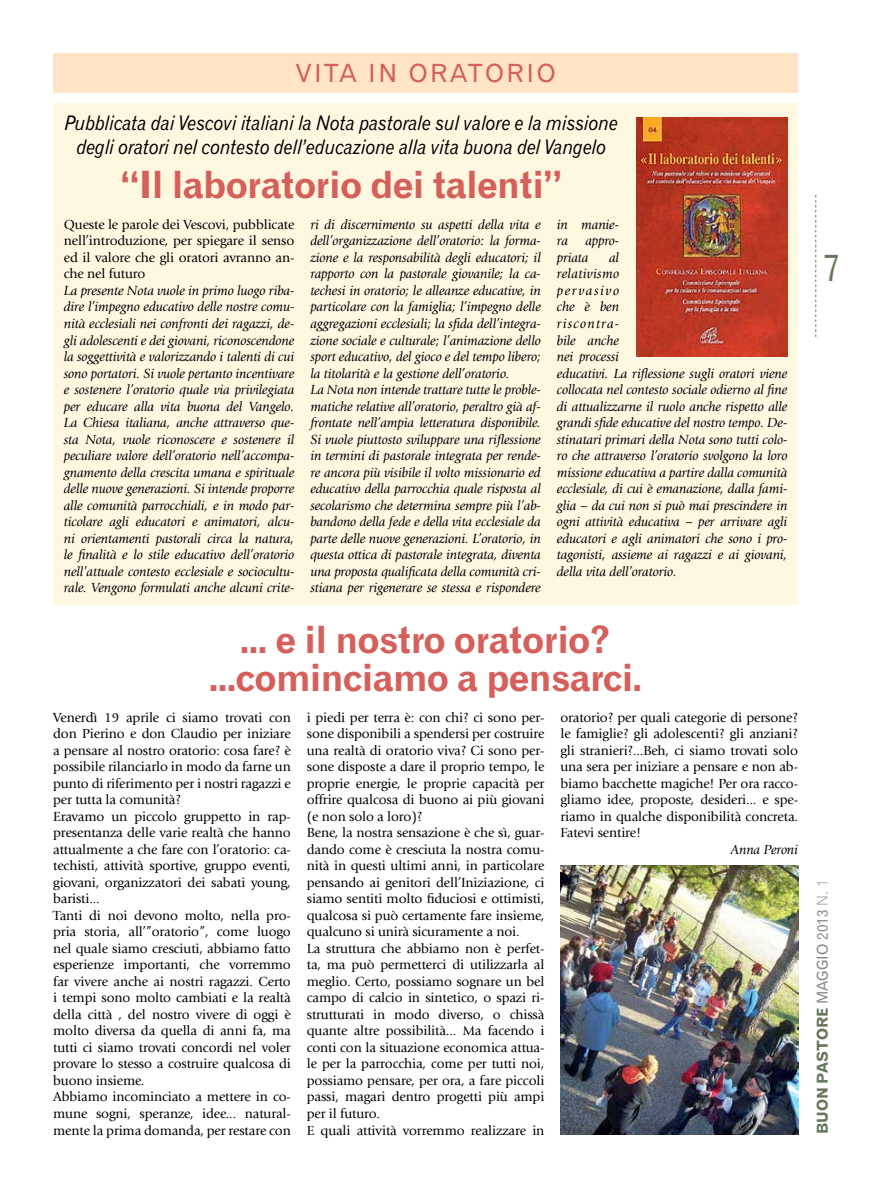
<style>
.page{position:relative;width:869px;height:1188px;background:#fff}
.page>*{position:absolute;margin:0;border:0;box-sizing:border-box;transform-origin:0 0}
.t1{font:37.5px/37.5px "Gothic 720 BT Bold B";letter-spacing:-.02em;color:#d5605b;text-align:center}
.t2{font:37.5px "Gothic 720 BT Roman B";color:#64775b;scale:.9 1}
.t3{font:25px "Gothic 720 BT Roman B";letter-spacing:.1em;color:#d5605b}
.t4{font:20px/24px "Gothic 720 BT Italic B";letter-spacing:-.01em;color:#000;text-align:center;scale:.9 1}
.t5{font:15px "Gothic 720 BT Bold B";color:#64775b}
.t6{font:italic 13.75px/16.5px "Giovanni Std";letter-spacing:-.01em;color:#000}
.t7{font:13.75px/16.5px "Giovanni Std";letter-spacing:-.01em;color:#000;text-align:justify}
.s1{font-family:"Gothic 720 BT Roman B";color:#878787}
.s2{font-family:"Gothic 720 BT Light B";color:#878787}
</style>
<div class="page">
<svg style="left:815px;top:195px;width:1px;height:142px"></svg>
<div style="left:53px;top:103px;width:744px;height:501px;background:#fff8e1"></div>
<img style="left:636px;top:117px;width:151px;height:240px">
<div style="left:53px;top:53px;width:744px;height:39px;background:#ffe4c6"></div>
<img style="left:560px;top:865px;width:237px;height:268px">
<h2 class="t3" style="left:295px;top:58px;width:261px">VITA IN ORATORIO</h2>
<h3 class="t4" style="left:65px;top:110px;width:616px">Pubblicata dai Vescovi italiani la Nota pastorale sul valore e la missione degli oratori nel contesto dell’educazione alla vita buona del Vangelo</h3>
<h1 class="t1" style="left:120px;top:166px;width:443px">“Il laboratorio dei talenti”</h1>
<p class="t7" style="left:64px;top:216px;width:232px">Queste le parole dei Vescovi, pubblicate nell’introduzione, per spiegare il senso ed il valore che gli oratori avranno an&shy;che nel futuro</p>
<p class="t6" style="left:64px;top:282px;width:232px;text-align:justify">La presente Nota vuole in primo luogo riba&shy;dire l’impegno educativo delle nostre comu&shy;nità ecclesiali nei confronti dei ragazzi, de&shy;gli adolescenti e dei giovani, riconoscendone la soggettività e valorizzando i talenti di cui sono portatori. Si vuole pertanto incentivare e sostenere l’oratorio quale via privilegiata per educare alla vita buona del Vangelo.<br>La Chiesa italiana, anche attraverso que&shy;sta Nota, vuole riconoscere e sostenere il peculiare valore dell’oratorio nell’accompa&shy;gnamento della crescita umana e spirituale delle nuove generazioni. Si intende proporre alle comunità parrocchiali, e in modo par&shy;ticolare agli educatori e animatori, alcu&shy;ni orientamenti pastorali circa la natura, le finalità e lo stile educativo dell’oratorio nell’attuale contesto ecclesiale e sociocultu&shy;rale. Vengono formulati anche alcuni crite-</p>
<p class="t6" style="left:310px;top:216px;width:232px">ri di discernimento su aspetti della vita e dell’organizzazione dell’oratorio: la forma&shy;zione e la responsabilità degli educatori; il rapporto con la pastorale giovanile; la ca&shy;techesi in oratorio; le alleanze educative, in particolare con la famiglia; l’impegno delle aggregazioni ecclesiali; la sfida dell’integra&shy;zione sociale e culturale; l’animazione dello sport educativo, del gioco e del tempo libero; la titolarità e la gestione dell’oratorio.<br>La Nota non intende trattare tutte le proble&shy;matiche relative all’oratorio, peraltro già af&shy;frontate nell’ampia letteratura disponibile.<br>Si vuole piuttosto sviluppare una riflessione in termini di pastorale integrata per rende&shy;re ancora più visibile il volto missionario ed educativo della parrocchia quale risposta al secolarismo che determina sempre più l’ab&shy;bandono della fede e della vita ecclesiale da parte delle nuove generazioni. L’oratorio, in questa ottica di pastorale integrata, diventa una proposta qualificata della comunità cri&shy;stiana per rigenerare se stessa e rispondere</p>
<p class="t6" style="left:556px;top:216px;width:64px">in manie&shy;ra</p>
<p class="t6" style="left:556px;top:233px;width:64px;text-indent:28px">appro&shy;priata</p>
<p class="t6" style="left:556px;top:249px;width:232px;text-indent:52px">al<br>relativismo<br>pervasivo<br>che è ben<br>riscontra-<br>bile anche<br>nei processi<br>educativi. La riflessione sugli oratori viene collocata nel contesto sociale odierno al fine di attualizzarne il ruolo anche rispetto alle grandi sfide educative del nostro tempo. De&shy;stinatari primari della Nota sono tutti colo&shy;ro che attraverso l’oratorio svolgono la loro missione educativa a partire dalla comunità ecclesiale, di cui è emanazione, dalla fami&shy;glia – da cui non si può mai prescindere in ogni attività educativa – per arrivare agli educatori e agli animatori che sono i pro&shy;tagonisti, assieme ai ragazzi e ai giovani, della vita dell’oratorio.</p>
<h1 class="t1" style="left:209px;top:620px;width:434px">... e il nostro oratorio? ...cominciamo a pensarci.</h1>
<p class="t7" style="left:53px;top:708px;width:239px;text-align:left">Venerdì 19 aprile ci siamo trovati con don Pierino e don Claudio per iniziare a pensare al nostro oratorio: cosa fare? è possibile rilanciarlo in modo da farne un punto di riferimento per i nostri ragazzi e per tutta la comunità?<br>Eravamo un piccolo gruppetto in rap&shy;presentanza delle varie realtà che hanno attualmente a che fare con l’oratorio: ca&shy;techisti, attività sportive, gruppo eventi, giovani, organizzatori dei sabati young, baristi...<br>Tanti di noi devono molto, nella pro&shy;pria storia, all’”oratorio”, come luogo nel quale siamo cresciuti, abbiamo fatto esperienze importanti, che vorremmo far vivere anche ai nostri ragazzi. Certo i tempi sono molto cambiati e la realtà della città , del nostro vivere di oggi è molto diversa da quella di anni fa, ma tutti ci siamo trovati concordi nel voler provare lo stesso a costruire qualcosa di buono insieme.<br>Abbiamo incominciato a mettere in co&shy;mune sogni, speranze, idee... natural&shy;mente la prima domanda, per restare con</p>
<p class="t7" style="left:306px;top:708px;width:239px;text-align:left">i piedi per terra è: con chi? ci sono per&shy;sone disponibili a spendersi per costruire una realtà di oratorio viva? Ci sono per&shy;sone disposte a dare il proprio tempo, le proprie energie, le proprie capacità per offrire qualcosa di buono ai più giovani (e non solo a loro)?<br>Bene, la nostra sensazione è che sì, guar&shy;dando come è cresciuta la nostra comu&shy;nità in questi ultimi anni, in particolare pensando ai genitori dell’Iniziazione, ci siamo sentiti molto fiduciosi e ottimisti, qualcosa si può certamente fare insieme, qualcuno si unirà sicuramente a noi.<br>La struttura che abbiamo non è perfet&shy;ta, ma può permetterci di utilizzarla al meglio. Certo, possiamo sognare un bel campo di calcio in sintetico, o spazi ri&shy;strutturati in modo diverso, o chissà quante altre possibilità... Ma facendo i conti con la situazione economica attua&shy;le per la parrocchia, come per tutti noi, possiamo pensare, per ora, a fare piccoli passi, magari dentro progetti più ampi per il futuro.<br>E quali attività vorremmo realizzare in</p>
<p class="t7" style="left:560px;top:708px;width:239px">oratorio? per quali categorie di persone? le famiglie? gli adolescenti? gli anziani? gli stranieri?...Beh, ci siamo trovati solo una sera per iniziare a pensare e non ab&shy;biamo bacchette magiche! Per ora racco&shy;gliamo idee, proposte, desideri... e spe&shy;riamo in qualche disponibilità concreta.<br>Fatevi sentire!</p>
<p class="t6" style="left:730px;top:841px;width:69px">Anna Peroni</p>
<h1 class="t2" style="left:822px;top:245px;width:21px">7</h1>
<p class="t5" style="left:813px;top:1133px;width:256px;rotate:-90deg">BUON PASTORE <span class="s1">MAGGIO 2013</span> <span class="s2">N. 1</span></p>
</div>
